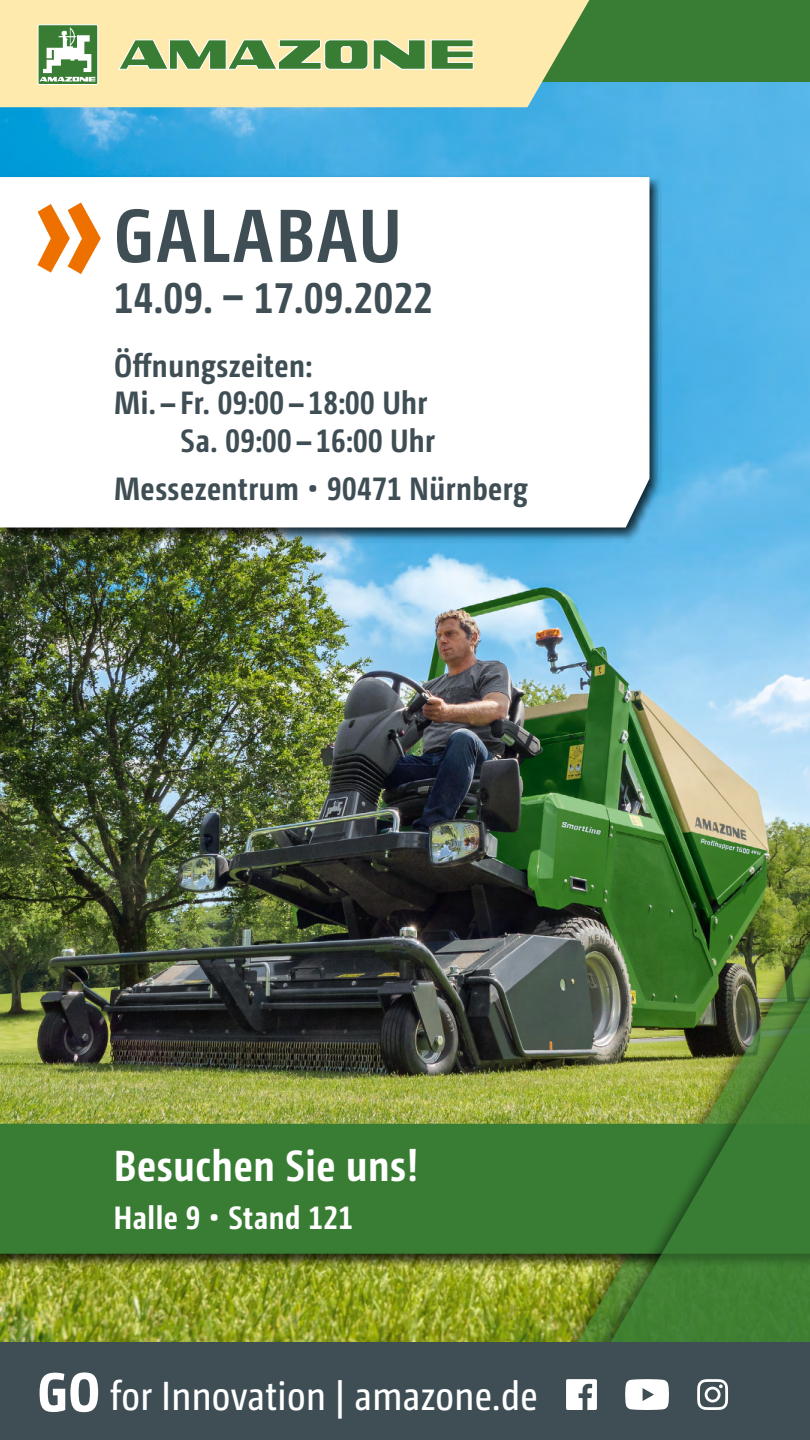
<style>
.page{position:relative;width:810px;height:1440px;background:#fff}
.page>*{position:absolute;margin:0;border:0;box-sizing:border-box;transform-origin:0 0}
.t1{font:700 75px "Camingo Dos Pro Cd";letter-spacing:.035em;color:#3f4e54}
.t2{font:700 43.5px "Camingo Dos Pro Cd";letter-spacing:.015em;color:#fff}
.t3{font:700 42.75px "Camingo Dos Pro Cd";letter-spacing:.015em;color:#3f4e54}
.t4{font:40.5px "Camingo Dos Pro Cd";letter-spacing:.01em;color:#fff}
.t5{font:700 32.25px "Camingo Dos Pro Cd";letter-spacing:.015em;color:#3f4e54}
.t6{font:700 32.25px "Camingo Dos Pro Cd";letter-spacing:.015em;color:#fff}
.s1{font-family:"Camingo Dos S Cd";font-weight:800;font-size:54.75px}
</style>
<div class="page">
<img style="left:0;top:82px;width:810px;height:1260px">
<div style="left:559px;top:830px;width:251px;height:533px;background:#000;opacity:.75"></div>
<img style="left:578px;top:834px;width:232px;height:508px">
<div style="left:0;top:1122px;width:810px;height:146px;background:#000;opacity:.75"></div>
<div style="left:0;top:1124px;width:810px;height:130px;background:#387d33"></div>
<div style="left:592px;top:884px;width:218px;height:479px;background:#000;opacity:.75"></div>
<img style="left:610px;top:888px;width:200px;height:454px">
<div style="left:0;top:1342px;width:810px;height:98px;background:#3f4e54"></div>
<svg style="left:566px;top:1379px;width:31px;height:31px"></svg>
<svg style="left:625px;top:1379px;width:44px;height:31px"></svg>
<svg style="left:697px;top:1379px;width:31px;height:31px"></svg>
<div style="left:0;top:0;width:810px;height:82px;background:#387d33"></div>
<svg style="left:0;top:0;width:589px;height:107px;background:#f1e4a9"></svg>
<div style="left:38px;top:25px;width:60px;height:60px;background:#387d33"></div>
<div style="left:38px;top:24px;width:60px;height:61px;border:1px solid #fff"></div>
<svg style="left:40px;top:27px;width:55px;height:55px"></svg>
<svg style="left:117px;top:38px;width:357px;height:32px"></svg>
<div style="left:0;top:175px;width:662px;height:367px;background:#000;opacity:.75"></div>
<svg style="left:0;top:177px;width:650px;height:351px"></svg>
<svg style="left:37px;top:203px;width:64px;height:71px"></svg>
<h1 class="t1" style="left:114px;top:190px;width:289px">GALABAU</h1>
<h3 class="t3" style="left:114px;top:272px;width:320px">14.09. – 17.09.2022</h3>
<p class="t5" style="left:114px;top:346px;width:199px">Öffnungszeiten:</p>
<p class="t5" style="left:114px;top:383px;width:315px">Mi. – Fr. 09:00 – 18:00 Uhr</p>
<p class="t5" style="left:180px;top:421px;width:256px">Sa. 09:00 – 16:00 Uhr</p>
<p class="t5" style="left:114px;top:469px;width:415px">Messezentrum • 90471 Nürnberg</p>
<h2 class="t2" style="left:114px;top:1139px;width:306px">Besuchen Sie uns!</h2>
<p class="t6" style="left:114px;top:1199px;width:240px">Halle 9 • Stand 121</p>
<p class="t4" style="left:38px;top:1372px;width:502px"><span class="s1">GO</span> for Innovation | amazone.de</p>
</div>
